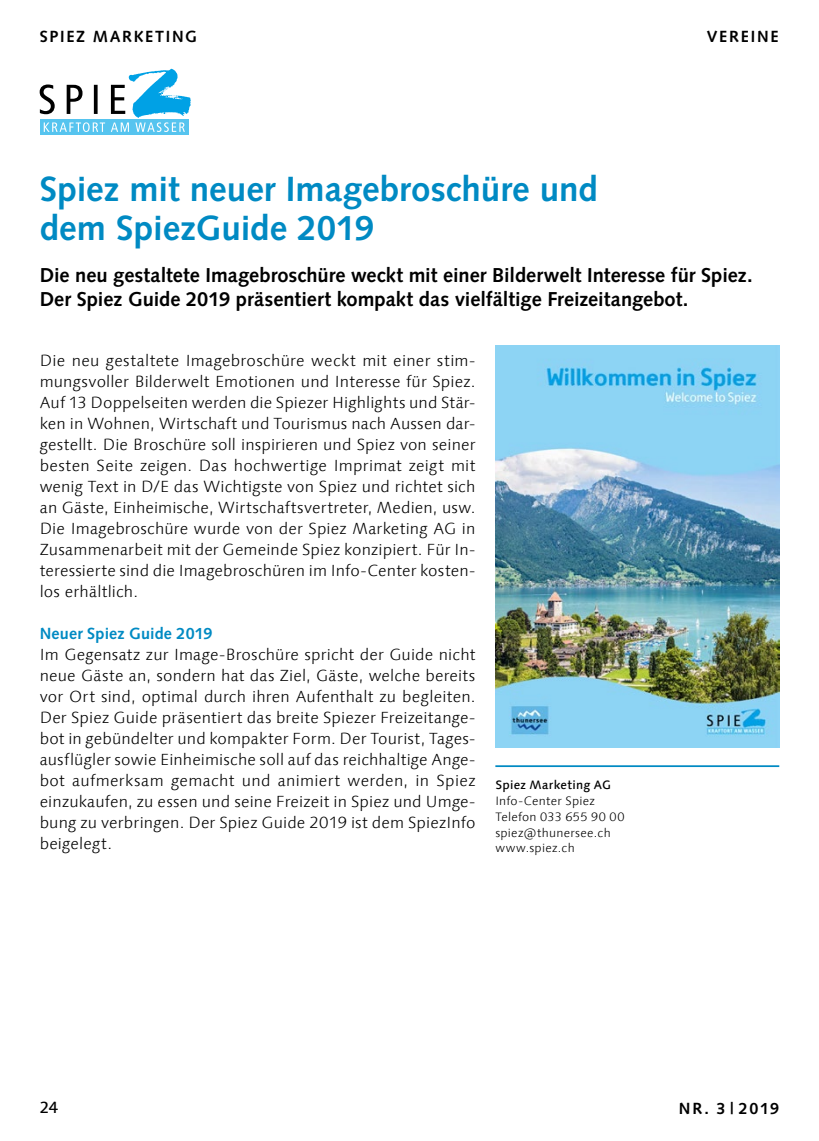
<style>
.page{position:relative;width:819px;height:1141px;background:#fff}
.page>*{position:absolute;margin:0;border:0;box-sizing:border-box;transform-origin:0 0}
.t1{font:700 35px/38.5px "Syntax";color:#008ac3}
.t2{font:700 20.12px/24.2px "Syntax";color:#000}
.t3{font:300 16.1px/21px "Linotype Syntax Com";letter-spacing:.01em;color:#000;text-align:justify}
.t4{font:700 16.1px "Syntax";letter-spacing:.105em;color:#000}
.t5{font:700 16.1px "Syntax";letter-spacing:.01em;color:#008ac3}
.t6{font:500 16.1px "Linotype Syntax Com";color:#000}
.t7{font:300 12.25px/15.8px "Linotype Syntax Com";letter-spacing:.02em;color:#000}
.t8{font:500 12.25px "Linotype Syntax Com";letter-spacing:.02em;color:#000}
</style>
<div class="page">
<div style="left:40px;top:119px;width:148px;height:16px;background:#56c4ef"></div>
<svg style="left:40px;top:69px;width:151px;height:63px"></svg>
<hr style="left:495px;top:765px;width:284px;height:2px;background:#008ac3">
<img style="left:495px;top:345px;width:284px;height:403px">
<p class="t4" style="left:40px;top:27px;width:159px">SPIEZ MARKETING</p>
<p class="t4" style="left:706px;top:27px;width:73px">VEREINE</p>
<h1 class="t1" style="left:40px;top:170px;width:560px">Spiez mit neuer Imagebroschüre und dem SpiezGuide 2019</h1>
<p class="t2" style="left:40px;top:263px;width:714px">Die neu gestaltete Imagebroschüre weckt mit einer Bilderwelt Interesse für Spiez.<br>Der Spiez Guide 2019 präsentiert kompakt das vielfältige Freizeitangebot.</p>
<p class="t3" style="left:40px;top:350px;width:437px">Die neu gestaltete Imagebroschüre weckt mit einer stim&shy;mungsvoller Bilderwelt Emotionen und Interesse für Spiez.<br>Auf 13 Doppelseiten werden die Spiezer Highlights und Stär&shy;ken in Wohnen, Wirtschaft und Tourismus nach Aussen dar&shy;gestellt. Die Broschüre soll inspirieren und Spiez von seiner besten Seite zeigen. Das hochwertige Imprimat zeigt mit wenig Text in D/E das Wichtigste von Spiez und richtet sich an Gäste, Einheimische, Wirtschaftsvertreter, Medien, usw.<br>Die Imagebroschüre wurde von der Spiez Marketing AG in Zusammenarbeit mit der Gemeinde Spiez konzipiert. Für In&shy;teressierte sind die Imagebroschüren im Info-Center kosten&shy;los erhältlich.</p>
<p class="t5" style="left:40px;top:624px;width:174px">Neuer Spiez Guide 2019</p>
<p class="t3" style="left:40px;top:644px;width:437px">Im Gegensatz zur Image-Broschüre spricht der Guide nicht neue Gäste an, sondern hat das Ziel, Gäste, welche bereits vor Ort sind, optimal durch ihren Aufenthalt zu begleiten.<br>Der Spiez Guide präsentiert das breite Spiezer Freizeitange&shy;bot in gebündelter und kompakter Form. Der Tourist, Tages&shy;ausflügler sowie Einheimische soll auf das reichhaltige Ange&shy;bot aufmerksam gemacht und animiert werden, in Spiez einzukaufen, zu essen und seine Freizeit in Spiez und Umge&shy;bung zu verbringen. Der Spiez Guide 2019 ist dem SpiezInfo beigelegt.</p>
<p class="t8" style="left:495px;top:777px;width:117px">Spiez Marketing AG</p>
<p class="t7" style="left:495px;top:793px;width:131px">Info-Center Spiez<br>Telefon 033 655 90 00 spiez@thunersee.ch www.spiez.ch</p>
<p class="t6" style="left:40px;top:1097px;width:20px">24</p>
<p class="t4" style="left:679px;top:1099px;width:102px">NR. 3 | 2019</p>
</div>
